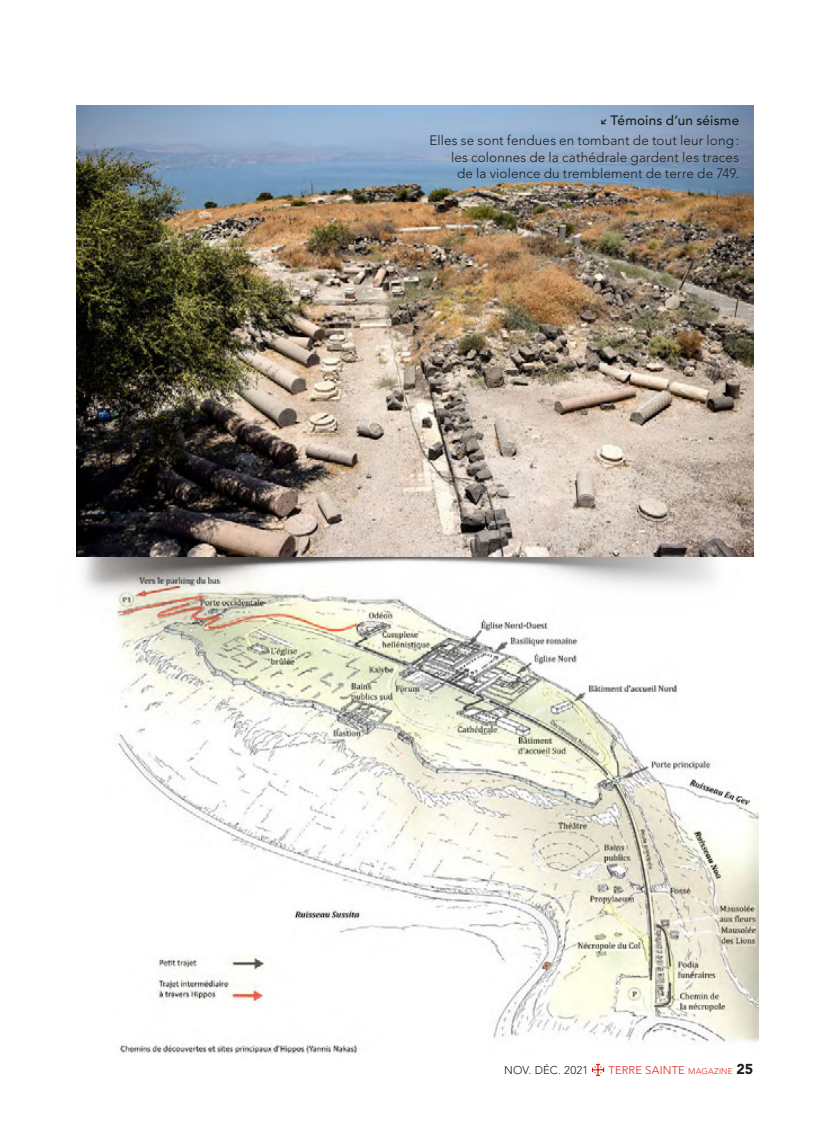
<style>
.page{position:relative;width:830px;height:1127px;background:#fff}
.page>*{position:absolute;margin:0;border:0;box-sizing:border-box;transform-origin:0 0}
.t1{font:300 13.5px/20.7px "Avenir";letter-spacing:.01em;color:#1d1d1b;text-align:right}
.t2{font:300 11.25px "Avenir";letter-spacing:.015em;color:#e3231d}
.t3{font:300 11.25px "Avenir";letter-spacing:.015em;color:#1d1d1b}
.s1{font-family:"Alegreya Sans";font-weight:700}
.s2{font-weight:500}
.s3{font-size:8.25px}
.s4{font-weight:900;font-size:14.25px;color:#1d1d1b}
</style>
<div class="page">
<svg style="left:591px;top:1064px;width:13px;height:12px"></svg>
<img style="left:116px;top:613px;width:642px;height:441px">
<img style="left:76px;top:554px;width:671px;height:59px">
<img style="left:77px;top:106px;width:676px;height:450px">
<div style="left:738px;top:569px;width:29px;height:227px;background:#fff"></div>
<p class="t1" style="left:429px;top:110px;width:311px"><span class="s1">↙</span> <span class="s2">Témoins d’un séisme<br></span>Elles se sont fendues en tombant de tout leur long:</p>
<p class="t1" style="left:451px;top:149px;width:289px;line-height:16.5px;text-align:center">les colonnes de la cathédrale gardent les traces de la violence du tremblement de terre de 749.</p>
<p class="t3" style="left:504px;top:1064px;width:85px">Nov. Déc. 2021</p>
<p class="t2" style="left:608px;top:1064px;width:146px">TERRE SAINTE <span class="s3">MAGAZINE</span> <span class="s4">25</span></p>
</div>
